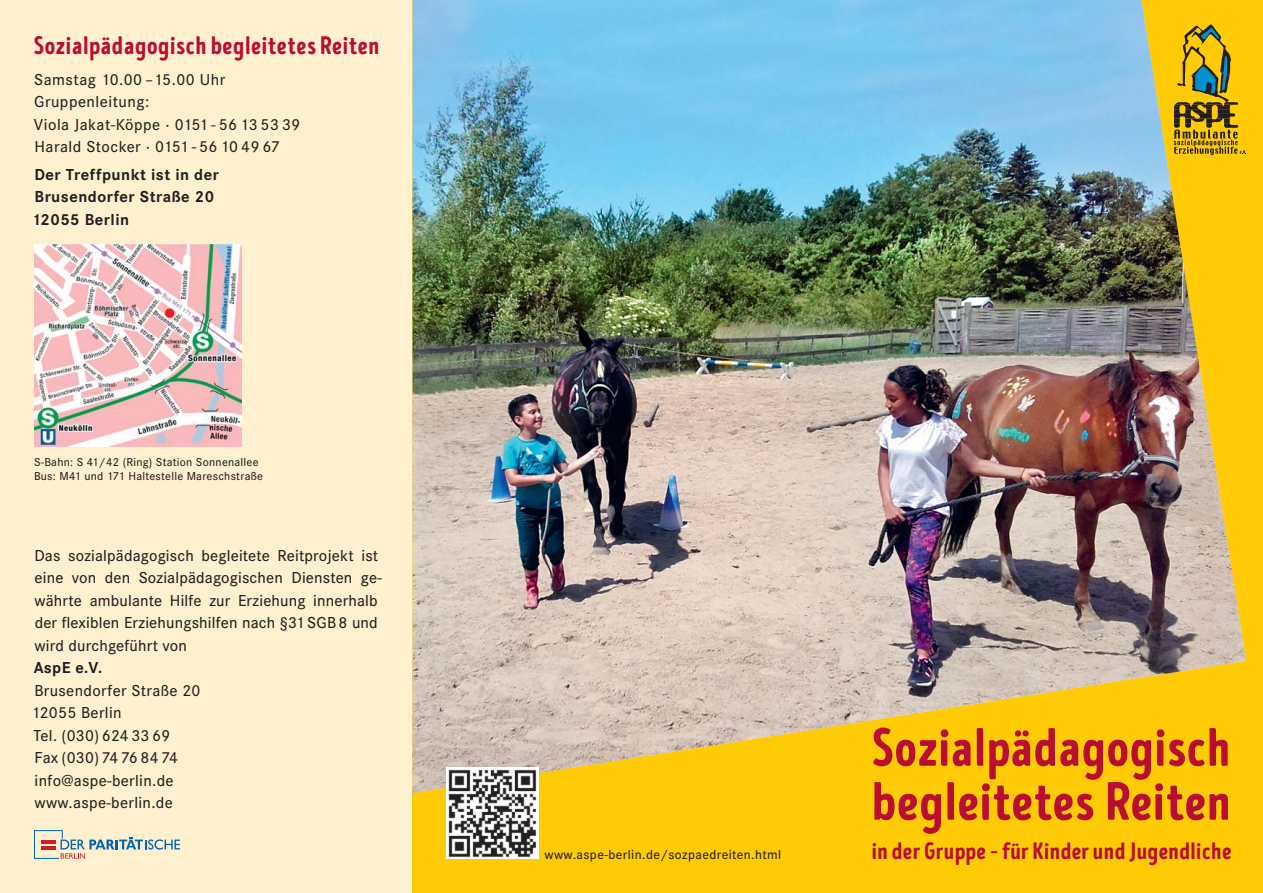
<style>
.page{position:relative;width:1263px;height:893px;background:#fff}
.page>*{position:absolute;margin:0;border:0;box-sizing:border-box;transform-origin:0 0}
.t1{font:53.85px/54px "Intro Head H Base";letter-spacing:.02em;color:#ba0e31}
.t2{font:25.35px "Intro Head H Base";letter-spacing:.03em;color:#ba0e31}
.t3{font:23.7px "Intro Head H Base";letter-spacing:.02em;color:#ba0e31}
.t4{font:500 16.5px/22.5px "Corporate S";letter-spacing:.01em;color:#231f20}
.t5{font:500 16.5px/22.5px "Corporate S";letter-spacing:.03em;color:#231f20}
.t6{font:700 16.5px/22.5px "Corporate S";letter-spacing:.03em;color:#231f20}
.t7{font:500 13.5px "Corporate S";letter-spacing:.03em;color:#231f20}
.t8{font:500 12px/13.5px "Corporate S";letter-spacing:.02em;color:#231f20}
</style>
<div class="page">
<div style="left:0;top:0;width:412px;height:893px;background:#fff1d0"></div>
<div style="left:412px;top:0;width:851px;height:893px;background:#ffcb04"></div>
<img style="left:412px;top:0;width:834px;height:793px">
<svg style="left:1174px;top:24px;width:72px;height:131px"></svg>
<svg style="left:34px;top:830px;width:146px;height:29px"></svg>
<img style="left:34px;top:245px;width:208px;height:201px">
<img style="left:446px;top:767px;width:92px;height:92px">
<h2 class="t2" style="left:34px;top:36px;width:347px">Sozialpädagogisch begleitetes Reiten</h2>
<p class="t5" style="left:34px;top:70px;width:268px">Samstag 10.00 –15.00 Uhr<br>Gruppenleitung:<br>Viola Jakat-Köppe · 0151 - 56 13 53 39<br>Harald Stocker · 0151 - 56 10 49 67</p>
<p class="t6" style="left:32px;top:165px;width:189px">Der Treffpunkt ist in der<br>Brusendorfer Straße 20<br>12055 Berlin</p>
<p class="t8" style="left:34px;top:457px;width:230px">S-Bahn: S 41/42 (Ring) Station Sonnenallee<br>Bus: M41 und 171 Haltestelle Mareschstraße</p>
<p class="t4" style="left:34px;top:546px;width:349px">Das sozialpädagogisch begleitete Reitprojekt ist eine von den Sozialpädagogischen Diensten ge&shy;währte ambulante Hilfe zur Erziehung innerhalb der flexiblen Erziehungshilfen nach §31 SGB 8 und wird durch geführt von</p>
<p class="t6" style="left:34px;top:658px;width:70px">AspE e.V.</p>
<p class="t4" style="left:32px;top:681px;width:170px">Brusendorfer Straße 20<br>12055 Berlin<br>Tel. (030) 624 33 69<br>Fax (030) 74 76 84 74 info@aspe-berlin.de www.aspe-berlin.de</p>
<h1 class="t1" style="left:872px;top:727px;width:360px">Sozialpädagogisch begleitetes Reiten</h1>
<p class="t7" style="left:544px;top:849px;width:238px">www.aspe-berlin.de/sozpaedreiten.html</p>
<h3 class="t3" style="left:872px;top:842px;width:361px">in der Gruppe – für Kinder und Jugendliche</h3>
</div>
